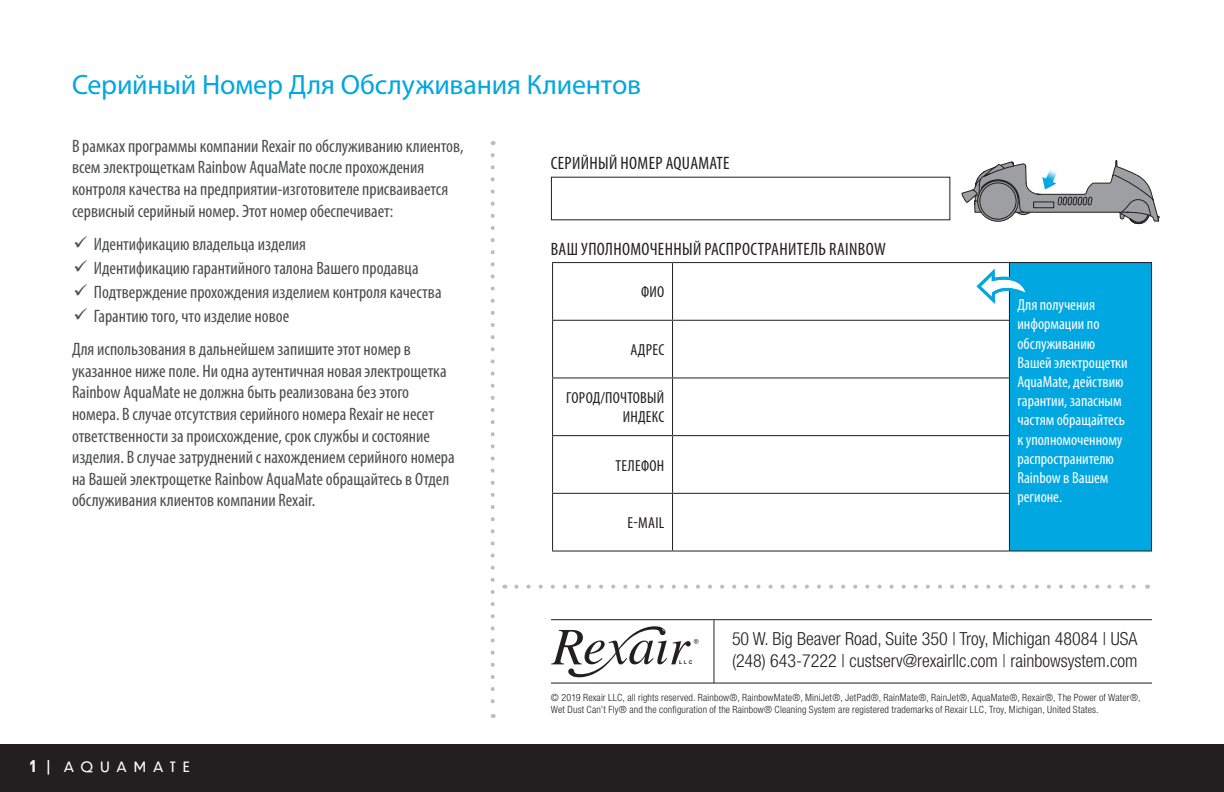
<style>
.page{position:relative;width:1224px;height:792px;background:#fff}
.page>*{position:absolute;margin:0;border:0;box-sizing:border-box;transform-origin:0 0}
.t1{font:28px "Myriad Pro";letter-spacing:-.005em;color:#00a7e1}
.t2{font:condensed 18px/21.6px "Myriad Pro";color:#4b4c4d}
.t3{font:300 condensed 18px/21.6px "Helvetica Neue LT Std";color:#231f20}
.t4{font:condensed 18px "Myriad Pro";letter-spacing:.02em;color:#231f20}
.t5{font:condensed 16px/19.2px "Myriad Pro";color:#fff}
.t6{font:condensed 16px/19.2px "Myriad Pro";letter-spacing:.02em;color:#231f20;text-align:right}
.t7{font:14px "Dunbar Text";letter-spacing:.5em;color:#fff}
.t8{font:300 condensed 10px/12px "Helvetica Neue LT Std";letter-spacing:.015em;color:#231f20}
.t9{font:700 5.2px "Arial";color:#231f20}
.s1{color:#3e3e3f}
.s2{font-family:"Dunbar Tall";font-weight:500;font-size:16px}
</style>
<div class="page">
<div style="left:0;top:744px;width:1224px;height:48px;background:#231f20"></div>
<svg style="left:551px;top:627px;width:147px;height:50px"></svg>
<hr style="left:551px;top:683px;width:601px;height:1px;background:#231f20">
<hr style="left:551px;top:619px;width:601px;height:1px;background:#231f20">
<hr style="left:713px;top:620px;width:1px;height:63px;background:#231f20">
<svg style="left:516px;top:585px;width:620px;height:4px"></svg>
<svg style="left:491px;top:155px;width:4px;height:563px"></svg>
<svg style="left:961px;top:160px;width:199px;height:65px"></svg>
<div style="left:1009px;top:263px;width:143px;height:288px;background:#00a7e1"></div>
<hr style="left:552px;top:262px;width:121px;height:1px;background:#231f20">
<hr style="left:552px;top:263px;width:1px;height:57px;background:#231f20">
<hr style="left:673px;top:262px;width:336px;height:1px;background:#231f20">
<hr style="left:672px;top:263px;width:1px;height:57px;background:#231f20">
<hr style="left:1009px;top:262px;width:143px;height:1px;background:#231f20">
<hr style="left:1009px;top:263px;width:1px;height:57px;background:#231f20">
<hr style="left:1151px;top:263px;width:1px;height:57px;background:#231f20">
<hr style="left:1151px;top:320px;width:1px;height:58px;background:#231f20">
<hr style="left:1151px;top:378px;width:1px;height:58px;background:#231f20">
<hr style="left:1151px;top:436px;width:1px;height:57px;background:#231f20">
<hr style="left:1151px;top:493px;width:1px;height:58px;background:#231f20">
<hr style="left:1009px;top:551px;width:143px;height:1px;background:#231f20">
<hr style="left:552px;top:320px;width:121px;height:1px;background:#231f20">
<hr style="left:552px;top:321px;width:1px;height:56px;background:#231f20">
<hr style="left:673px;top:320px;width:337px;height:1px;background:#231f20">
<hr style="left:672px;top:321px;width:1px;height:56px;background:#231f20">
<hr style="left:1009px;top:321px;width:1px;height:56px;background:#231f20">
<hr style="left:552px;top:377px;width:121px;height:1px;background:#231f20">
<hr style="left:552px;top:378px;width:1px;height:57px;background:#231f20">
<hr style="left:673px;top:377px;width:337px;height:1px;background:#231f20">
<hr style="left:672px;top:378px;width:1px;height:57px;background:#231f20">
<hr style="left:1009px;top:378px;width:1px;height:57px;background:#231f20">
<hr style="left:552px;top:435px;width:121px;height:1px;background:#231f20">
<hr style="left:552px;top:436px;width:1px;height:57px;background:#231f20">
<hr style="left:673px;top:435px;width:337px;height:1px;background:#231f20">
<hr style="left:672px;top:436px;width:1px;height:57px;background:#231f20">
<hr style="left:1009px;top:436px;width:1px;height:57px;background:#231f20">
<hr style="left:552px;top:493px;width:121px;height:1px;background:#231f20">
<hr style="left:552px;top:494px;width:1px;height:57px;background:#231f20">
<hr style="left:673px;top:493px;width:337px;height:1px;background:#231f20">
<hr style="left:672px;top:494px;width:1px;height:57px;background:#231f20">
<hr style="left:1009px;top:494px;width:1px;height:57px;background:#231f20">
<hr style="left:552px;top:551px;width:121px;height:1px;background:#231f20">
<hr style="left:673px;top:551px;width:336px;height:1px;background:#231f20">
<svg style="left:976px;top:267px;width:50px;height:40px"></svg>
<h1 class="t1" style="left:72px;top:67px;width:571px">Серийный Номер Для Обслуживания Клиентов</h1>
<p class="t2" style="left:72px;top:135px;width:393px">В рамках программы компании Rexair по обслуживанию клиентов, всем электрощеткам Rainbow AquaMate после прохождения контроля качества на предприятии-изготовителе присваивается сервисный серийный номер. Этот номер обеспечивает:</p>
<p class="t4" style="left:551px;top:153px;width:180px">СЕРИЙНЫЙ НОМЕР AQUAMATE</p>
<p class="t2" style="left:94px;top:231px;width:349px;line-height:24px">Идентификацию владельца изделия<br>Идентификацию гарантийного талона Вашего продавца Подтверждение прохождения изделием контроля качества Гарантию того, что изделие новое</p>
<p class="t2" style="left:72px;top:338px;width:384px">Для использования в дальнейшем запишите этот номер в указанное ниже поле. Ни одна аутентичная новая электрощетка Rainbow AquaMate не должна быть реализована без этого номера. В случае отсутствия серийного номера Rexair не несет ответственности за происхождение, срок службы и состояние изделия. В случае затруднений с нахождением серийного номера на Вашей электрощетке Rainbow AquaMate обращайтесь в Отдел обслуживания клиентов компании Rexair.</p>
<p class="t4" style="left:551px;top:238px;width:336px">ВАШ УПОЛНОМОЧЕННЫЙ РАСПРОСТРАНИТЕЛЬ RAINBOW</p>
<p class="t6" style="left:641px;top:282px;width:25px">ФИО</p>
<p class="t6" style="left:631px;top:340px;width:35px">АДРЕС</p>
<p class="t6" style="left:566px;top:388px;width:100px">ГОРОД/ПОЧТОВЫЙ<br>ИНДЕКС</p>
<p class="t6" style="left:616px;top:455px;width:50px">ТЕЛЕФОН</p>
<p class="t6" style="left:628px;top:513px;width:38px">E-MAIL</p>
<p class="t5" style="left:1017px;top:295px;width:112px">Для получения информации по обслуживанию<br>Вашей электрощетки<br>AquaMate, действию гарантии, запасным частям обращайтесь к уполномоченному распространителю<br>Rainbow в Вашем регионе.</p>
<p class="t9" style="left:679px;top:659px;width:15px">LLC</p>
<p class="t3" style="left:732px;top:628px;width:407px">50 W. Big Beaver Road, Suite 350 | Troy, Michigan 48084 | USA (248) 643-7222 | custserv@rexairllc.com <span class="s1">|</span> rainbowsystem.com</p>
<p class="t7" style="left:30px;top:757px;width:162px"><span class="s2">1 |</span> AQUAMATE</p>
<p class="t8" style="left:551px;top:691px;width:591px">© 2019 Rexair LLC, all rights reserved. Rainbow®, RainbowMate®, MiniJet®, JetPad®, RainMate®, RainJet®, AquaMate®, Rexair®, The Power of Water®,<br>Wet Dust Can’t Fly® and the configuration of the Rainbow® Cleaning System are registered trademarks of Rexair LLC, Troy, Michigan, United States.</p>
</div>
